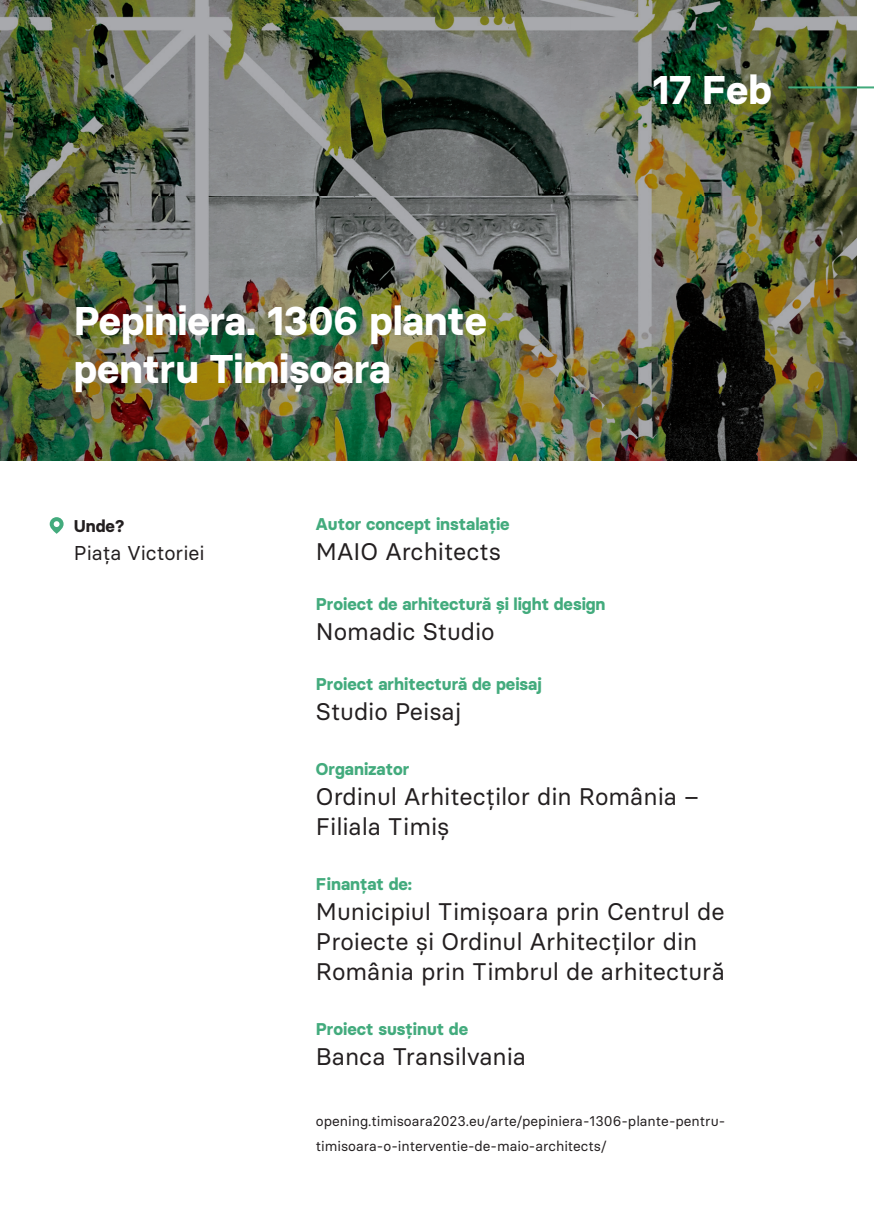
<style>
.page{position:relative;width:874px;height:1225px;background:#fff}
.page>*{position:absolute;margin:0;border:0;box-sizing:border-box;transform-origin:0 0}
.t1{font:700 40px/48px "Basier Square";color:#fff}
.t2{font:24px/30px "Basier Circle";color:#231f20}
.t3{font:20px "Basier Square";color:#231f20}
.t4{font:700 17px "Basier Circle";color:#43ab7d}
.t5{font:700 17px "Basier Circle";color:#231f20}
.t6{font:14px/25px "Basier Circle";color:#231f20}
</style>
<div class="page">
<img style="left:0;top:0;width:856px;height:460px">
<svg style="left:50px;top:517px;width:14px;height:17px"></svg>
<hr style="left:788px;top:86px;width:85px;height:2px;background:#43ab7d">
<h1 class="t1" style="left:74px;top:297px;width:414px">Pepiniera. 1306 plante pentru Timișoara</h1>
<h1 class="t1" style="left:652px;top:65px;width:121px">17 Feb</h1>
<p class="t5" style="left:74px;top:515px;width:52px">Unde?</p>
<p class="t3" style="left:74px;top:540px;width:132px">Piața Victoriei</p>
<p class="t4" style="left:316px;top:513px;width:195px">Autor concept instalație</p>
<p class="t2" style="left:316px;top:536px;width:186px">MAIO Architects</p>
<p class="t4" style="left:316px;top:593px;width:291px">Proiect de arhitectură și light design</p>
<p class="t2" style="left:316px;top:616px;width:180px">Nomadic Studio</p>
<p class="t4" style="left:316px;top:673px;width:227px">Proiect arhitectură de peisaj</p>
<p class="t2" style="left:316px;top:696px;width:147px">Studio Peisaj</p>
<p class="t4" style="left:316px;top:758px;width:95px">Organizator</p>
<p class="t2" style="left:316px;top:781px;width:384px">Ordinul Arhitecților din România –<br>Filiala Timiș</p>
<p class="t4" style="left:316px;top:873px;width:98px">Finanțat de:</p>
<p class="t2" style="left:316px;top:896px;width:410px">Municipiul Timișoara prin Centrul de<br>Proiecte și Ordinul Arhitecților din<br>România prin Timbrul de arhitectură</p>
<p class="t4" style="left:316px;top:1018px;width:154px">Proiect susținut de</p>
<p class="t2" style="left:316px;top:1041px;width:211px">Banca Transilvania</p>
<p class="t6" style="left:316px;top:1108px;width:411px">opening.timisoara2023.eu/arte/pepiniera-1306-plante-pentru&shy;timisoara-o-interventie-de-maio-architects/</p>
</div>
